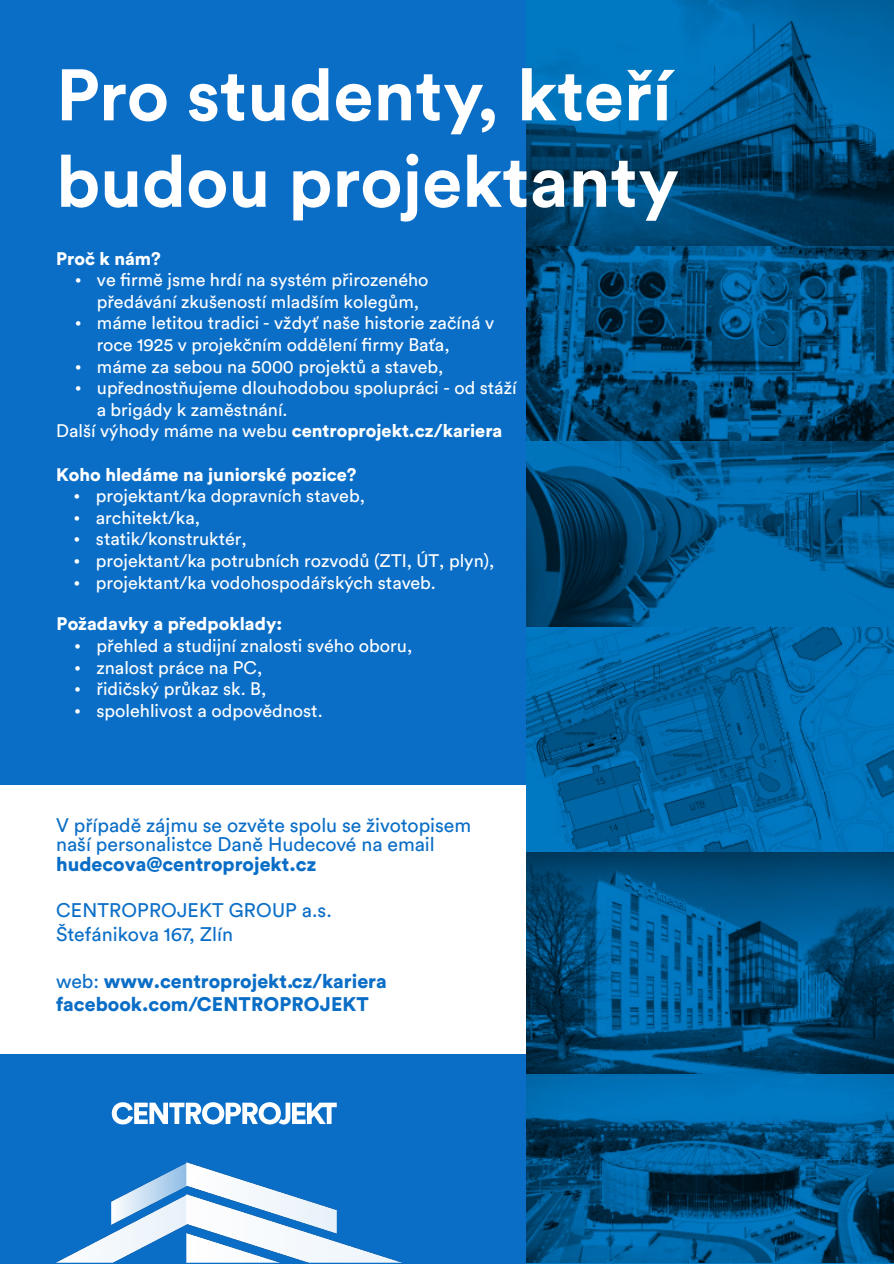
<style>
.page{position:relative;width:894px;height:1264px;background:#fff}
.page>*{position:absolute;margin:0;border:0;box-sizing:border-box;transform-origin:0 0}
.t1{font:700 72px/86.4px "Circular CZ";color:#fff}
.t2{font:19.5px/19.5px "Circular Std";color:#0a6ec7}
.t3{font:900 19.5px/23.4px "Circular Std";color:#0a6ec7}
.t4{font:18px/21.6px "Circular Std";color:#fff}
.t5{font:900 18px "Circular Std";color:#fff}
.s1{font-weight:400}
</style>
<div class="page">
<div style="left:0;top:0;width:525px;height:1263px;background:#0a6ec7"></div>
<svg style="left:112px;top:1102px;width:224px;height:22px"></svg>
<img style="left:57px;top:1210px;width:343px;height:52px">
<img style="left:187px;top:1232px;width:93px;height:30px">
<img style="left:187px;top:1162px;width:149px;height:70px">
<img style="left:111px;top:1162px;width:76px;height:62px">
<div style="left:0;top:785px;width:525px;height:269px;background:#fff"></div>
<svg style="left:525px;top:0;width:368px;height:1263px;background:#00578c"></svg>
<h1 class="t1" style="left:56px;top:55px;width:624px">Pro studenty, kteří budou projektanty</h1>
<p class="t5" style="left:56px;top:250px;width:106px">Proč k nám?</p>
<p class="t4" style="left:97px;top:270px;width:333px">ve firmě jsme hrdí na systém přirozeného</p>
<p class="t4" style="left:97px;top:291px;width:324px">předávání zkušeností mladším kolegům,</p>
<p class="t4" style="left:97px;top:313px;width:398px">máme letitou tradici - vždyť naše historie začíná v</p>
<p class="t4" style="left:97px;top:334px;width:354px">roce 1925 v projekčním oddělení firmy Baťa,</p>
<p class="t4" style="left:97px;top:356px;width:348px">máme za sebou na 5000 projektů a staveb,</p>
<p class="t4" style="left:97px;top:378px;width:421px">upřednostňujeme dlouhodobou spolupráci - od stáží</p>
<p class="t4" style="left:97px;top:399px;width:192px">a brigády k zaměstnání.</p>
<p class="t5" style="left:56px;top:423px;width:448px"><span class="s1">Další výhody máme na webu</span> centroprojekt.cz/kariera</p>
<p class="t5" style="left:56px;top:466px;width:302px">Koho hledáme na juniorské pozice?</p>
<p class="t4" style="left:96px;top:486px;width:400px">projektant/ka dopravních staveb,<br>architekt/ka,<br>statik/konstruktér,<br>projektant/ka potrubních rozvodů (ZTI, ÚT, plyn), projektant/ka vodohospodářských staveb.</p>
<p class="t5" style="left:57px;top:616px;width:227px">Požadavky a předpoklady:</p>
<p class="t4" style="left:96px;top:635px;width:317px">přehled a studijní znalosti svého oboru, znalost práce na PC,<br>řidičský průkaz sk. B,<br>spolehlivost a odpovědnost.</p>
<p class="t2" style="left:56px;top:815px;width:416px">V případě zájmu se ozvěte spolu se životopisem naší personalistce Daně Hudecové na email</p>
<p class="t3" style="left:56px;top:852px;width:261px">hudecova@centroprojekt.cz</p>
<p class="t2" style="left:56px;top:899px;width:277px;line-height:23.4px">CENTROPROJEKT GROUP a.s.<br>Štefánikova 167, Zlín</p>
<p class="t3" style="left:56px;top:969px;width:332px"><span class="s1">web:</span> www.centroprojekt.cz/kariera facebook.com/CENTROPROJEKT</p>
</div>
